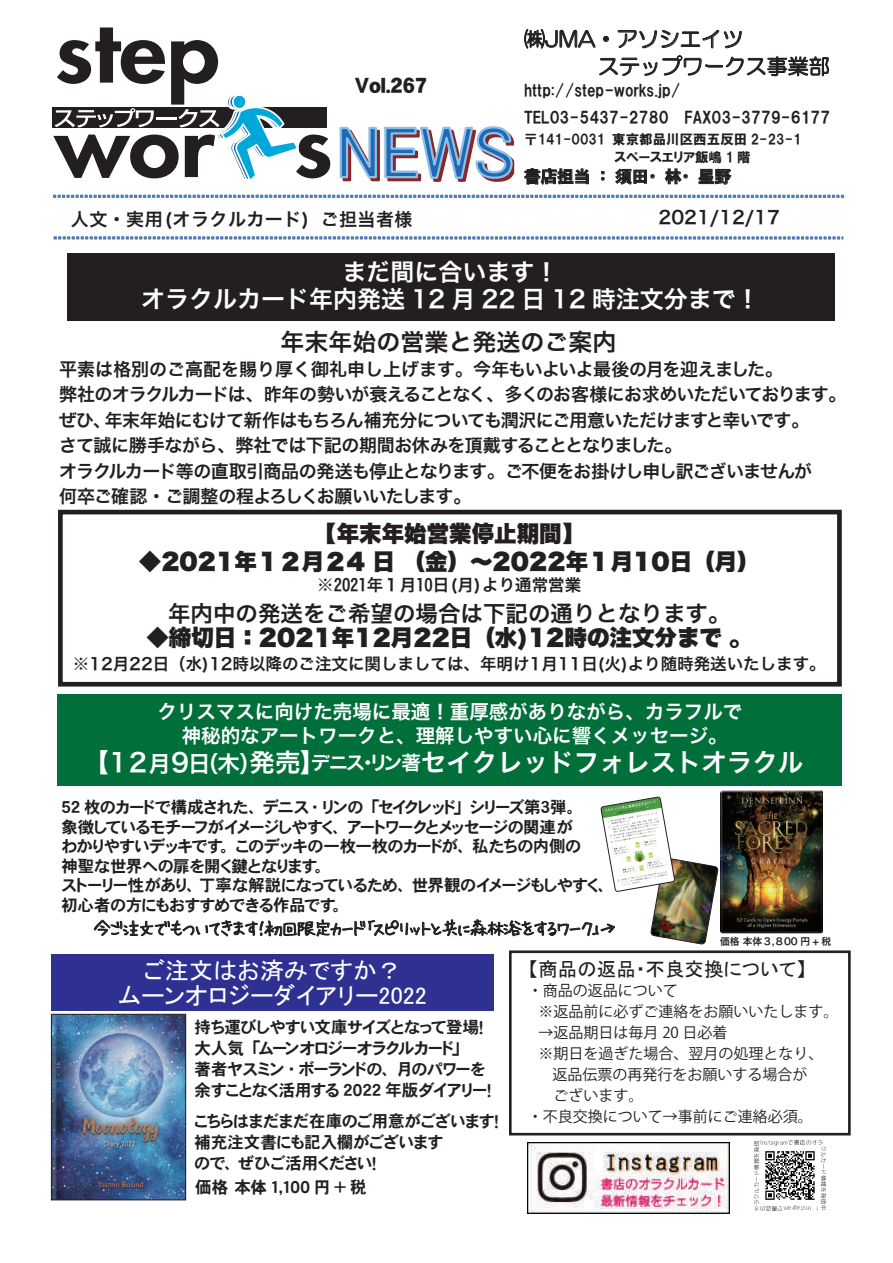
<style>
.page{position:relative;width:893px;height:1263px;background:#fff}
.page>*{position:absolute;margin:0;border:0;box-sizing:border-box;transform-origin:0 0}
.t1{font:25.5px "Hiragino Kaku W6 90 msp RKSJ H";color:#fff}
.t2{font:24px/27px "Hiragino Kaku W6 90 msp RKSJ H";color:#fff;text-align:center}
.t3{font:24px/25.5px "MS P Gothic";letter-spacing:.005em;color:#fff;text-align:center}
.t4{font:24px "Hiragino Kaku W6 90 msp RKSJ H";color:#231f20}
.t5{font:22.5px "Hiragino Kaku W9 90 msp RKSJ H";color:#231f20}
.t6{font:22.5px "Hiragino Kaku W6 90 msp RKSJ H";color:#231f20}
.t7{font:21px/27.3px "HG Maru Gothic MPRO";color:#231f20}
.t8{font:21px "as kigou go w 9";letter-spacing:.025em;color:#231f20}
.t9{font:19.5px/24px "Hiragino Kaku W6 90 msp RKSJ H";color:#fff;text-align:center}
.t10{font:19.5px "MS P Gothic";color:#231f20}
.t11{font:18px/25.5px "Hiragino Kaku W6 90 msp RKSJ H";letter-spacing:-.04em;color:#231f20}
.t12{font:18px "Hui Font P";letter-spacing:-.13em;color:#231f20}
.t13{font:18px "Hiragino Kaku W6 90 ms RKSJ H";letter-spacing:.025em;color:#231f20}
.t14{font:16.5px/19.5px "as kigou w 7";color:#231f20}
.t15{font:16.5px "Hiragino Kaku W6 90 msp RKSJ H";color:#231f20}
.t16{font:16.5px "Hiragino Kaku W6 90 ms RKSJ H";color:#231f20}
.t17{font:15.9px/27px "HGP Soei Kakugothic UB";letter-spacing:-.005em;color:#231f20}
.t18{font:15px/21px "Koz Go Pr 6 N";color:#231f20}
.t19{font:13.5px/17.4px "HGP Soei Kakugothic UB";color:#231f20}
.t20{font:9.75px "Hiragino Kaku W6 90 msp RKSJ H";color:#231f20}
.s1{font-size:22.5px}
.s2{font-size:19.5px}
</style>
<div class="page">
<div style="left:67px;top:253px;width:767px;height:68px;background:#231f20"></div>
<svg style="left:339px;top:126px;width:175px;height:56px"></svg>
<svg style="left:53px;top:195px;width:791px;height:2px;background:#7ea0c5"></svg>
<svg style="left:54px;top:237px;width:789px;height:2px;background:#7d9fc5"></svg>
<svg style="left:53px;top:27px;width:277px;height:152px"></svg>
<svg style="left:524px;top:168px;width:65px;height:17px"></svg>
<svg style="left:601px;top:171px;width:4px;height:10px"></svg>
<svg style="left:615px;top:169px;width:40px;height:16px"></svg>
<svg style="left:665px;top:169px;width:23px;height:15px"></svg>
<svg style="left:698px;top:169px;width:33px;height:16px"></svg>
<svg style="left:524px;top:29px;width:305px;height:47px"></svg>
<img style="left:527px;top:1142px;width:203px;height:72px">
<img style="left:753px;top:1139px;width:74px;height:73px">
<div style="left:58px;top:510px;width:784px;height:176px;border:5px solid #231f20"></div>
<div style="left:51px;top:955px;width:443px;height:56px;background:#2e3092"></div>
<div style="left:509px;top:950px;width:342px;height:185px;border:3px solid #231f20"></div>
<div style="left:58px;top:694px;width:784px;height:91px;background:#006f3a"></div>
<img style="left:53px;top:1016px;width:131px;height:182px">
<div style="left:51px;top:1014px;width:135px;height:186px;border:1px solid #231f20"></div>
<svg style="left:84px;top:785px;width:752px;height:171px"></svg>
<p class="t7" style="left:598px;top:25px;width:234px;text-indent:-74px">㈱JMA・アソシエイツ<br>ステップワークス事業部</p>
<p class="t8" style="left:355px;top:75px;width:73px">Vol.２６7</p>
<p class="t17" style="left:524px;top:77px;width:308px">http://step-works.jp/<br>TEL03-5437-2780 FAX03-3779-6177</p>
<p class="t19" style="left:614px;top:131px;width:189px;text-indent:-90px">〒141-0031 東京都品川区西五反田 2-23-1スペースエリア飯嶋 1 階</p>
<p class="t14" style="left:524px;top:166px;width:209px">書店担当：須田・林・星野</p>
<p class="t13" style="left:71px;top:210px;width:435px">人文・実用(オラクルカード) ご担当者様　　　　　</p>
<p class="t11" style="left:659px;top:205px;width:123px">2021/12/17</p>
<h2 class="t2" style="left:141px;top:260px;width:620px">まだ間に合います！<br>オラクルカード年内発送 12 月 22 日 12 時注文分まで！</h2>
<h2 class="t4" style="left:280px;top:330px;width:337px">年末年始の営業と発送のご案内</h2>
<p class="t11" style="left:59px;top:357px;width:789px">平素は格別のご高配を賜り厚く御礼申し上げます。今年もいよいよ最後の月を迎えました。<br>弊社のオラクルカードは、昨年の勢いが衰えることなく、多くのお客様にお求めいただいております。ぜひ、年末年始にむけて新作はもちろん補充分についても潤沢にご用意いただけますと幸いです。<br>さて誠に勝手ながら、弊社では下記の期間お休みを頂戴することとなりました。<br>オラクルカード等の直取引商品の発送も停止となります。ご不便をお掛けし申し訳ございませんが<br>何卒ご確認・ご調整の程よろしくお願いいたします。</p>
<h3 class="t5" style="left:314px;top:520px;width:271px">【年末年始営業停止期間】</h3>
<h3 class="t5" style="left:139px;top:549px;width:622px">◆2021年１２月２4 日 （金）～2022年１月10日（月）</h3>
<p class="t16" style="left:317px;top:576px;width:265px">※2021年１月10日(月)より通常営業</p>
<h3 class="t6" style="left:168px;top:602px;width:564px">年内中の発送をご希望の場合は下記の通りとなります。</h3>
<h3 class="t5" style="left:146px;top:625px;width:607px">◆締切日：2021年12月22日（水)12時の注文分まで 。</h3>
<p class="t15" style="left:73px;top:656px;width:754px">※12月22日（水)12時以降のご注文に関しましては、年明け1月11日(火)より随時発送いたします。</p>
<p class="t9" style="left:157px;top:701px;width:586px">クリスマスに向けた売場に最適！重厚感がありながら、カラフルで神秘的なアートワークと、理解しやすい心に響くメッセージ。</p>
<h1 class="t1" style="left:84px;top:750px;width:721px">【1２<span class="s1">月</span>９<span class="s1">日（木）</span>発売】<span class="s2">デニス・リン著</span>セイクレッドフォレストオラクル</h1>
<p class="t14" style="left:62px;top:797px;width:546px">52 枚のカードで構成された、デニス・リンの「セイクレッド」シリーズ第３弾。<br>象徴しているモチーフがイメージしやすく、アートワークとメッセージの関連が<br>わかりやすいデッキです。このデッキの一枚一枚のカードが、私たちの内側の<br>神聖な世界への扉を開く鍵となります。<br>ストーリー性があり、丁寧な解説になっているため、世界観のイメージもしやすく、初心者の方にもおすすめできる作品です。</p>
<p class="t12" style="left:93px;top:916px;width:526px">今ご注文でもついてきます！初回限定カード「スピリットと共に森林浴をするワーク」→</p>
<p class="t20" style="left:720px;top:936px;width:113px">価格 本体３,８00 円 + 税</p>
<h2 class="t3" style="left:118px;top:957px;width:311px">ご注文はお済みですか？<br>ムーンオロジーダイアリー2022</h2>
<p class="t10" style="left:529px;top:959px;width:279px">【商品の返品・不良交換について】</p>
<p class="t18" style="left:539px;top:980px;width:301px;text-indent:-11px">・商品の返品について<br>※返品前に必ずご連絡をお願いいたします。</p>
<p class="t18" style="left:539px;top:1022px;width:191px">→返品期日は毎月 20 日必着</p>
<p class="t18" style="left:539px;top:1043px;width:286px">※期日を過ぎた場合、翌月の処理となり、</p>
<p class="t18" style="left:553px;top:1064px;width:256px">返品伝票の再発行をお願いする場合が</p>
<p class="t18" style="left:532px;top:1085px;width:113px">　 ございます。</p>
<p class="t18" style="left:528px;top:1106px;width:286px">・不良交換について→事前にご連絡必須。</p>
<p class="t14" style="left:195px;top:1017px;width:298px;line-height:21px">持ち運びしやすい文庫サイズとなって登場！大人気「ムーンオロジーオラクルカード」<br>著者ヤスミン・ボーランドの、月のパワーを余すことなく活用する 2022 年版ダイアリー！</p>
<p class="t14" style="left:195px;top:1110px;width:306px;line-height:21px">こちらはまだまだ在庫のご用意がございます！補充注文書にも記入欄がございます<br>ので、ぜひご活用ください！</p>
<p class="t14" style="left:195px;top:1177px;width:173px">価格 本体 1,100 円 + 税</p>
</div>
